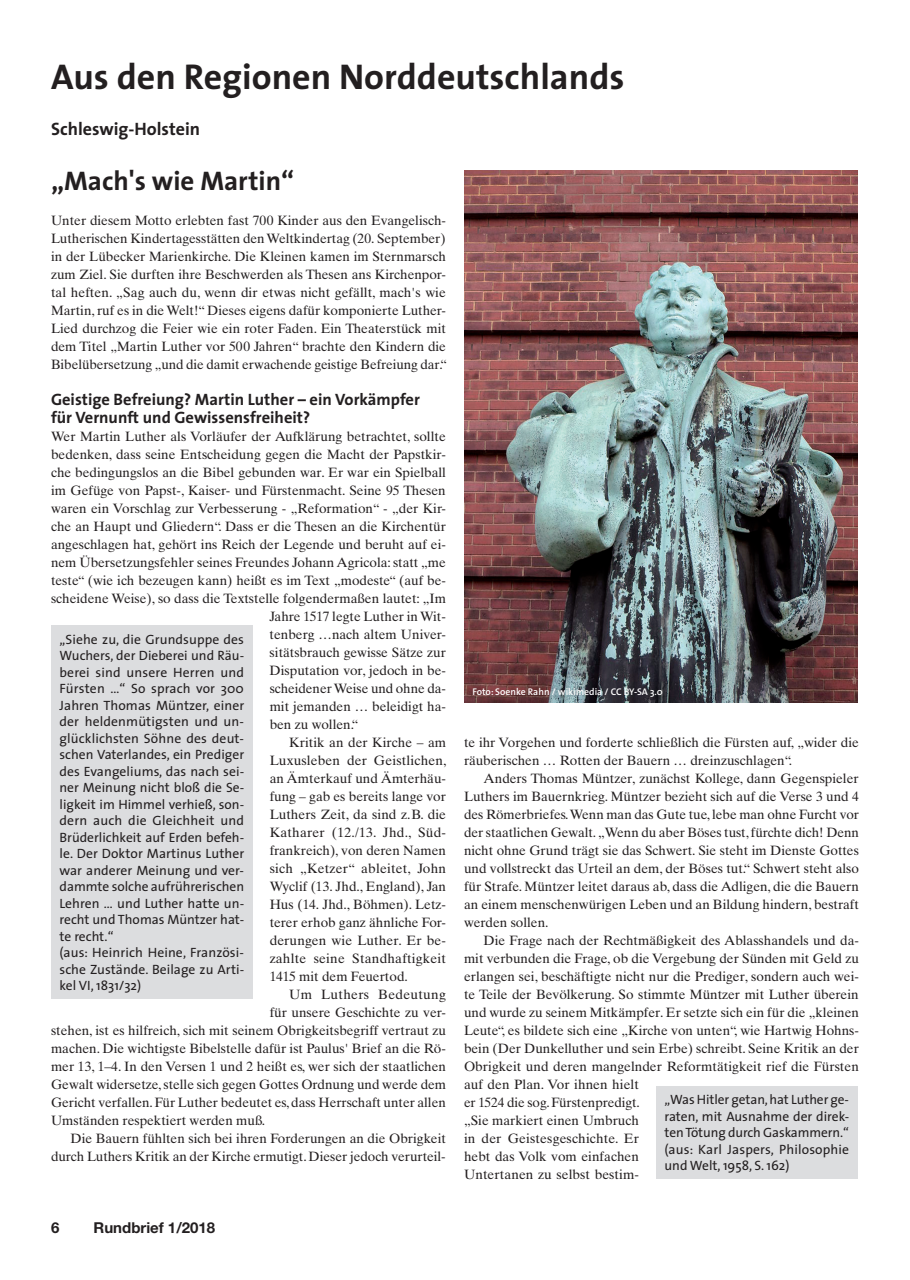
<style>
.page{position:relative;width:910px;height:1280px;background:#fff}
.page>*{position:absolute;margin:0;border:0;box-sizing:border-box;transform-origin:0 0}
.t1{font:700 36px "The Sans";color:#231f20}
.t2{font:700 27px "The Sans";color:#231f20}
.t3{font:700 18px "The Sans";color:#231f20}
.t4{font:700 16.5px/18px "The Sans";color:#231f20}
.t5{font:700 15px "Helvetica Neue LT Std";color:#231f20}
.t6{font:13.5px/18px "Times Ten LT Std";color:#231f20;text-align:justify}
.t7{font:13.5px/16.5px "The Sans";letter-spacing:.005em;color:#231f20}
.t8{font:13.5px "Times Ten LT Std";letter-spacing:.02em;color:#231f20}
.t9{font:600 9.75px "The Sans";color:#fff}
</style>
<div class="page">
<img style="left:464px;top:171px;width:393px;height:531px">
<div style="left:51px;top:625px;width:202px;height:374px;background:#dcdddf"></div>
<div style="left:656px;top:1086px;width:202px;height:93px;background:#dcdddf"></div>
<h1 class="t1" style="left:51px;top:46px;width:575px">Aus den Regionen Norddeutschlands</h1>
<h3 class="t3" style="left:51px;top:114px;width:151px">Schleswig-Holstein</h3>
<h2 class="t2" style="left:51px;top:159px;width:245px">„Mach's wie Martin“</h2>
<p class="t6" style="left:51px;top:211px;width:397px">Unter diesem Motto erlebten fast 700 Kinder aus den Evangelisch-Lutherischen Kindertagesstätten den Weltkindertag (20. September) in der Lübecker Marienkirche. Die Kleinen kamen im Sternmarsch zum Ziel. Sie durften ihre Beschwerden als Thesen ans Kirchenpor&shy;tal heften. „Sag auch du, wenn dir etwas nicht gefällt, mach's wie Martin, ruf es in die Welt!“ Dieses eigens dafür komponierte Luther-Lied durchzog die Feier wie ein roter Faden. Ein Theaterstück mit dem Titel „Martin Luther vor 500 Jahren“ brachte den Kindern die Bibelübersetzung „und die damit erwachende geistige Befreiung dar.“</p>
<p class="t4" style="left:51px;top:390px;width:370px">Geistige Befreiung? Martin Luther – ein Vorkämpfer für Vernunft und Gewissensfreiheit?</p>
<p class="t6" style="left:51px;top:427px;width:396px">Wer Martin Luther als Vorläufer der Aufklärung betrachtet, sollte</p>
<p class="t6" style="left:51px;top:445px;width:396px">bedenken, dass seine Entscheidung gegen die Macht der Papstkir-</p>
<p class="t6" style="left:51px;top:463px;width:396px">che bedingungslos an die Bibel gebunden war. Er war ein Spielball</p>
<p class="t6" style="left:51px;top:481px;width:396px">im Gefüge von Papst-, Kaiser- und Fürstenmacht. Seine 95 Thesen</p>
<p class="t6" style="left:51px;top:499px;width:396px">waren ein Vorschlag zur Verbesserung - „Reformation“ - „der Kir-</p>
<p class="t6" style="left:51px;top:517px;width:396px">che an Haupt und Gliedern“. Dass er die Thesen an die Kirchentür</p>
<p class="t6" style="left:51px;top:535px;width:396px">angeschlagen hat, gehört ins Reich der Legende und beruht auf ei-</p>
<p class="t6" style="left:51px;top:553px;width:396px">nem Übersetzungsfehler seines Freundes Johann Agricola: statt „me</p>
<p class="t6" style="left:51px;top:571px;width:396px">teste“ (wie ich bezeugen kann) heißt es im Text „modeste“ (auf be-</p>
<p class="t6" style="left:51px;top:589px;width:396px">scheidene Weise), so dass die Textstelle folgendermaßen lautet: „Im</p>
<p class="t6" style="left:270px;top:607px;width:178px">Jahre 1517 legte Luther in Wit-</p>
<p class="t6" style="left:270px;top:625px;width:178px">tenberg …nach altem Univer-</p>
<p class="t6" style="left:270px;top:643px;width:178px">sitätsbrauch gewisse Sätze zur</p>
<p class="t6" style="left:270px;top:661px;width:178px">Disputation vor, jedoch in be-</p>
<p class="t6" style="left:270px;top:679px;width:178px">scheidener Weise und ohne da-</p>
<p class="t6" style="left:270px;top:697px;width:178px">mit jemanden … beleidigt ha-</p>
<p class="t6" style="left:270px;top:715px;width:90px">ben zu wollen.“</p>
<p class="t6" style="left:289px;top:733px;width:158px">Kritik an der Kirche – am</p>
<p class="t6" style="left:270px;top:751px;width:178px">Luxusleben der Geistlichen,</p>
<p class="t6" style="left:270px;top:769px;width:178px">an Ämterkauf und Ämterhäu-</p>
<p class="t6" style="left:270px;top:787px;width:178px">fung – gab es bereits lange vor</p>
<p class="t6" style="left:270px;top:805px;width:178px">Luthers Zeit, da sind z.B. die</p>
<p class="t6" style="left:270px;top:823px;width:178px">Katharer (12./13. Jhd., Süd-</p>
<p class="t6" style="left:270px;top:841px;width:178px">frankreich), von deren Namen</p>
<p class="t6" style="left:270px;top:859px;width:178px">sich „Ketzer“ ableitet, John</p>
<p class="t6" style="left:270px;top:877px;width:178px">Wyclif (13. Jhd., England), Jan</p>
<p class="t6" style="left:270px;top:895px;width:178px">Hus (14. Jhd., Böhmen). Letz-</p>
<p class="t6" style="left:270px;top:913px;width:178px">terer erhob ganz ähnliche For-</p>
<p class="t6" style="left:270px;top:931px;width:178px">derungen wie Luther. Er be-</p>
<p class="t6" style="left:270px;top:949px;width:178px">zahlte seine Standhaftigkeit</p>
<p class="t6" style="left:270px;top:967px;width:140px">1415 mit dem Feuertod.</p>
<p class="t8" style="left:289px;top:986px;width:158px">Um Luthers Bedeutung</p>
<p class="t6" style="left:270px;top:1003px;width:178px">für unsere Geschichte zu ver-</p>
<p class="t6" style="left:51px;top:1021px;width:396px">stehen, ist es hilfreich, sich mit seinem Obrigkeitsbegriff vertraut zu</p>
<p class="t6" style="left:51px;top:1039px;width:396px">machen. Die wichtigste Bibelstelle dafür ist Paulus' Brief an die Rö-</p>
<p class="t6" style="left:51px;top:1057px;width:396px">mer 13, 1–4. In den Versen 1 und 2 heißt es, wer sich der staatlichen</p>
<p class="t6" style="left:51px;top:1075px;width:397px">Gewalt widersetze, stelle sich gegen Gottes Ordnung und werde dem</p>
<p class="t6" style="left:51px;top:1093px;width:396px">Gericht verfallen. Für Luther bedeutet es, dass Herrschaft unter allen</p>
<p class="t6" style="left:51px;top:1111px;width:216px">Umständen respektiert werden muß.</p>
<p class="t6" style="left:71px;top:1129px;width:377px">Die Bauern fühlten sich bei ihren Forderungen an die Obrigkeit</p>
<p class="t6" style="left:51px;top:1147px;width:396px">durch Luthers Kritik an der Kirche ermutigt. Dieser jedoch verurteil-</p>
<p class="t7" style="left:60px;top:630px;width:186px">„Siehe zu, die Grundsuppe des<br>Wuchers, der Dieberei und Räu&shy;berei sind unsere Herren und<br>Fürsten …“ So sprach vor 300<br>Jahren Thomas Müntzer, einer der heldenmütigsten und un&shy;glücklichsten Söhne des deut&shy;schen Vaterlandes, ein Prediger des Evangeliums, das nach sei&shy;ner Meinung nicht bloß die Se&shy;ligkeit im Himmel verhieß, son&shy;dern auch die Gleichheit und<br>Brüderlichkeit auf Erden befeh&shy;le. Der Doktor Martinus Luther war anderer Meinung und ver&shy;dammte solche aufrührerischen<br>Lehren … und Luther hatte un&shy;recht und Thomas Müntzer hat&shy;te recht.“<br>(aus: Heinrich Heine, Französi&shy;sche Zustände. Beilage zu Arti&shy;kel VI, 1831/32)</p>
<p class="t9" style="left:472px;top:683px;width:192px">Foto: Soenke Rahn / wikimedia / CC BY-SA 3.0</p>
<p class="t6" style="left:464px;top:733px;width:396px">te ihr Vorgehen und forderte schließlich die Fürsten auf, „wider die räuberischen … Rotten der Bauern … dreinzuschlagen“.</p>
<p class="t6" style="left:464px;top:769px;width:397px;text-indent:20px">Anders Thomas Müntzer, zunächst Kollege, dann Gegenspieler Luthers im Bauernkrieg. Müntzer bezieht sich auf die Verse 3 und 4 des Römerbriefes. Wenn man das Gute tue, lebe man ohne Furcht vor der staatlichen Gewalt. „Wenn du aber Böses tust, fürchte dich! Denn nicht ohne Grund trägt sie das Schwert. Sie steht im Dienste Gottes und vollstreckt das Urteil an dem, der Böses tut.“ Schwert steht also für Strafe. Müntzer leitet daraus ab, dass die Adligen, die die Bauern an einem menschenwürigen Leben und an Bildung hindern, bestraft werden sollen.</p>
<p class="t6" style="left:464px;top:931px;width:396px;text-align:left;text-indent:19px">Die Frage nach der Rechtmäßigkeit des Ablasshandels und da&shy;mit verbunden die Frage, ob die Vergebung der Sünden mit Geld zu erlangen sei, beschäftigte nicht nur die Prediger, sondern auch wei&shy;te Teile der Bevölkerung. So stimmte Müntzer mit Luther überein und wurde zu seinem Mitkämpfer. Er setzte sich ein für die „kleinen Leute“, es bildete sich eine „Kirche von unten“, wie Hartwig Hohns&shy;bein (Der Dunkelluther und sein Erbe) schreibt. Seine Kritik an der Obrigkeit und deren mangelnder Reformtätigkeit rief die Fürsten auf den Plan. Vor ihnen hielt<br>er 1524 die sog. Fürstenpredigt.<br>„Sie markiert einen Umbruch<br>in der Geistesgeschichte. Er<br>hebt das Volk vom einfachen<br>Untertanen zu selbst bestim-</p>
<p class="t7" style="left:664px;top:1091px;width:186px;text-align:justify">„Was Hitler getan, hat Luther ge&shy;raten, mit Ausnahme der direk&shy;ten Tötung durch Gaskammern.“ (aus: Karl Jaspers, Philosophie und Welt, 1958, S. 162)</p>
<p class="t5" style="left:51px;top:1218px;width:10px">6</p>
<p class="t5" style="left:94px;top:1218px;width:123px">Rundbrief 1/2018</p>
</div>
